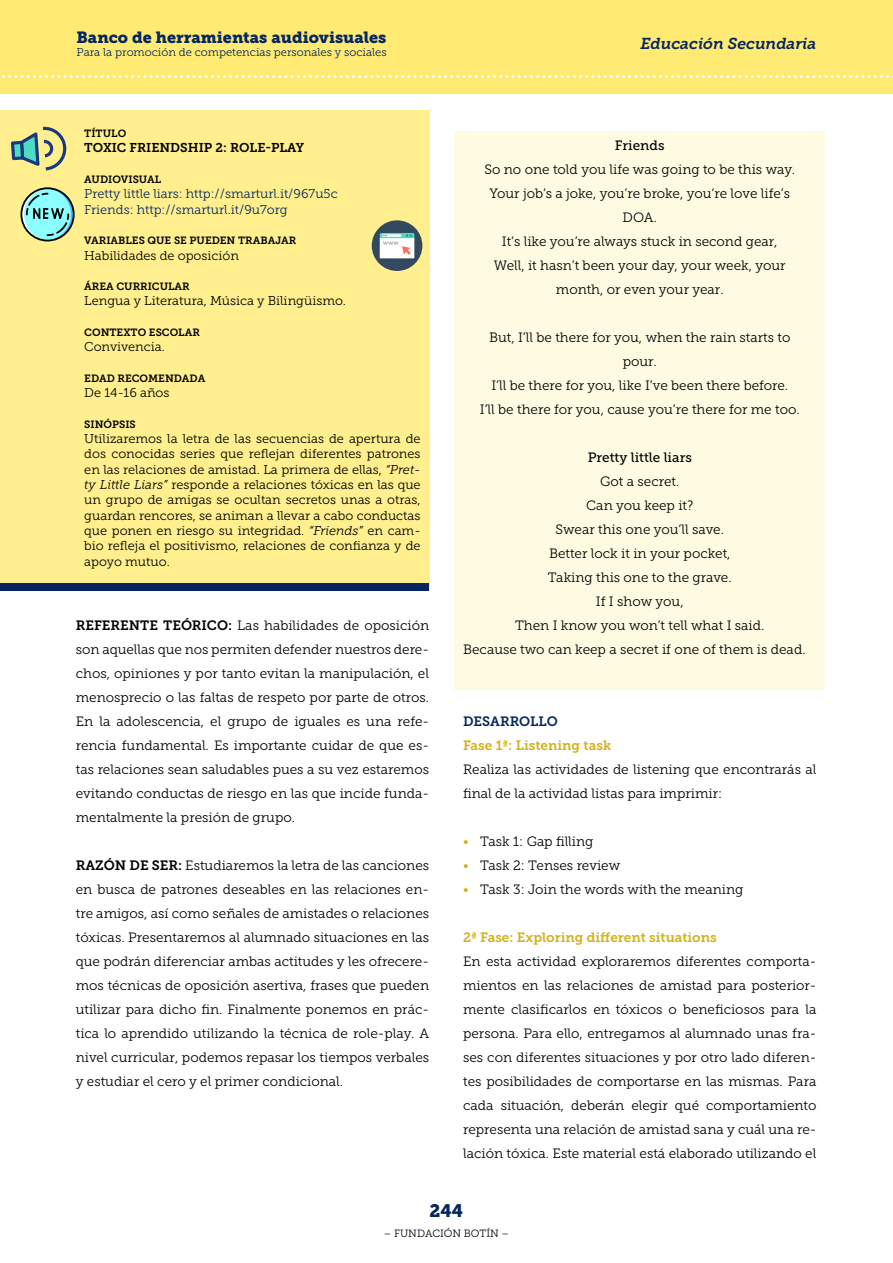
<style>
.page{position:relative;width:893px;height:1263px;background:#fff}
.page>*{position:absolute;margin:0;border:0;box-sizing:border-box;transform-origin:0 0}
.t1{font:18px "Museo Slab 900";color:#052661}
.t2{font:16.2px "Museo Slab 900";color:#052661}
.t3{font:italic 15.75px "Museo Slab 700";color:#052661}
.t4{font:13.5px/24px "Museo Slab 300";color:#000;text-align:justify}
.t5{font:13.5px "Museo Slab 700";color:#d3b019}
.t6{font:13.5px "Museo Slab 500";color:#000}
.t7{font:13.5px "Museo Slab 700";color:#052661}
.t8{font:12.75px/15.3px "Museo Slab 300";color:#000;text-align:justify}
.t9{font:12.75px "Museo Slab 300";color:#052661}
.t10{font:12.75px "Museo Slab 700";color:#000}
.t11{font:11.25px "Museo Slab 300";color:#052661}
.t12{font:10.5px "Museo Slab 700";color:#000}
.t13{font:10.5px "Museo Slab 300";color:#000}
.s1{font-style:italic}
.s2{font-family:"Museo Slab 700"}
.s3{color:#d3b019}
</style>
<div class="page">
<div style="left:0;top:0;width:893px;height:94px;background:#ffeb73"></div>
<svg style="left:2px;top:75px;width:891px;height:3px"></svg>
<div style="left:0;top:111px;width:429px;height:476px;background:#ffef8f"></div>
<div style="left:0;top:583px;width:429px;height:8px;background:#052661"></div>
<div style="left:455px;top:131px;width:370px;height:31px;background:#fffbe3"></div>
<div style="left:455px;top:155px;width:370px;height:31px;background:#fffbe3"></div>
<div style="left:455px;top:179px;width:370px;height:55px;background:#fffbe3"></div>
<div style="left:455px;top:227px;width:370px;height:31px;background:#fffbe3"></div>
<div style="left:455px;top:251px;width:370px;height:55px;background:#fffbe3"></div>
<div style="left:455px;top:299px;width:370px;height:31px;background:#fffbe3"></div>
<div style="left:455px;top:323px;width:370px;height:55px;background:#fffbe3"></div>
<div style="left:455px;top:371px;width:370px;height:31px;background:#fffbe3"></div>
<div style="left:455px;top:395px;width:370px;height:31px;background:#fffbe3"></div>
<div style="left:455px;top:419px;width:370px;height:31px;background:#fffbe3"></div>
<div style="left:455px;top:443px;width:370px;height:31px;background:#fffbe3"></div>
<div style="left:455px;top:467px;width:370px;height:31px;background:#fffbe3"></div>
<div style="left:455px;top:491px;width:370px;height:31px;background:#fffbe3"></div>
<div style="left:455px;top:515px;width:370px;height:31px;background:#fffbe3"></div>
<div style="left:455px;top:539px;width:370px;height:31px;background:#fffbe3"></div>
<div style="left:455px;top:563px;width:370px;height:31px;background:#fffbe3"></div>
<div style="left:455px;top:587px;width:370px;height:31px;background:#fffbe3"></div>
<div style="left:455px;top:611px;width:370px;height:31px;background:#fffbe3"></div>
<div style="left:455px;top:635px;width:370px;height:31px;background:#fffbe3"></div>
<div style="left:455px;top:659px;width:370px;height:31px;background:#fffbe3"></div>
<svg style="left:11px;top:126px;width:56px;height:45px"></svg>
<div style="left:372px;top:220px;width:50px;height:51px;background:#334a5e;border-radius:50%"></div>
<svg style="left:380px;top:233px;width:34px;height:25px"></svg>
<svg style="left:21px;top:187px;width:54px;height:54px"></svg>
<p class="t2" style="left:77px;top:28px;width:311px">Banco de herramientas audiovisuales</p>
<p class="t11" style="left:77px;top:46px;width:312px">Para la promoción de competencias personales y sociales</p>
<p class="t12" style="left:84px;top:128px;width:43px">TÍTULO</p>
<p class="t10" style="left:84px;top:141px;width:222px">TOXIC FRIENDSHIP 2: ROLE-PLAY</p>
<p class="t12" style="left:84px;top:173px;width:78px">AUDIOVISUAL</p>
<p class="t9" style="left:84px;top:187px;width:255px">Pretty little liars: http://smarturl.it/967u5c</p>
<p class="t9" style="left:84px;top:202px;width:205px">Friends: http://smarturl.it/9u7org</p>
<p class="t12" style="left:84px;top:235px;width:213px">VARIABLES QUE SE PUEDEN TRABAJAR</p>
<p class="t8" style="left:84px;top:248px;width:156px">Habilidades de oposición</p>
<p class="t12" style="left:84px;top:281px;width:107px">ÁREA CURRICULAR</p>
<p class="t8" style="left:84px;top:293px;width:263px">Lengua y Literatura, Música y Bilingüismo.</p>
<p class="t12" style="left:84px;top:326px;width:117px">CONTEXTO ESCOLAR</p>
<p class="t8" style="left:84px;top:339px;width:82px">Convivencia.</p>
<p class="t12" style="left:84px;top:372px;width:123px">EDAD RECOMENDADA</p>
<p class="t8" style="left:84px;top:385px;width:87px">De 14-16 años</p>
<p class="t12" style="left:84px;top:418px;width:53px">SINÓPSIS</p>
<p class="t8" style="left:84px;top:431px;width:338px">Utilizaremos la letra de las secuencias de apertura de dos conocidas series que reflejan diferentes patrones en las relaciones de amistad. La primera de ellas, <span class="s1">“Pret&shy;ty Little Liars”</span> responde a relaciones tóxicas en las que un grupo de amigas se ocultan secretos unas a otras, guardan rencores, se animan a llevar a cabo conductas que ponen en riesgo su integridad. <span class="s1">“Friends”</span> en cam&shy;bio refleja el positivismo, relaciones de confianza y de apoyo mutuo.</p>
<p class="t4" style="left:76px;top:613px;width:355px"><span class="s2">REFERENTE TEÓRICO:</span> Las habilidades de oposición son aquellas que nos permiten defender nuestros dere&shy;chos, opiniones y por tanto evitan la manipulación, el menosprecio o las faltas de respeto por parte de otros.<br>En la adolescencia, el grupo de iguales es una refe&shy;rencia fundamental. Es importante cuidar de que es&shy;tas relaciones sean saludables pues a su vez estaremos evitando conductas de riesgo en las que incide funda&shy;mentalmente la presión de grupo.</p>
<p class="t4" style="left:76px;top:853px;width:355px"><span class="s2">RAZÓN DE SER:</span> Estudiaremos la letra de las canciones en busca de patrones deseables en las relaciones en&shy;tre amigos, así como señales de amistades o relaciones tóxicas. Presentaremos al alumnado situaciones en las que podrán diferenciar ambas actitudes y les ofrecere&shy;mos técnicas de oposición asertiva, frases que pueden utilizar para dicho fin. Finalmente ponemos en prác&shy;tica lo aprendido utilizando la técnica de role-play. A nivel curricular, podemos repasar los tiempos verbales y estudiar el cero y el primer condicional.</p>
<p class="t3" style="left:640px;top:34px;width:177px">Educación Secundaria</p>
<p class="t6" style="left:615px;top:138px;width:51px">Friends</p>
<p class="t4" style="left:484px;top:157px;width:312px">So no one told you life was going to be this way.</p>
<p class="t4" style="left:489px;top:181px;width:302px;text-align:center">Your job’s a joke, you’re broke, you’re love life’s<br>DOA.</p>
<p class="t4" style="left:502px;top:229px;width:277px">It’s like you’re always stuck in second gear,</p>
<p class="t4" style="left:494px;top:253px;width:293px;text-align:center">Well, it hasn’t been your day, your week, your month, or even your year.</p>
<p class="t4" style="left:489px;top:325px;width:303px;text-align:center">But, I’ll be there for you, when the rain starts to pour.</p>
<p class="t4" style="left:491px;top:373px;width:298px">I’ll be there for you, like I’ve been there before.</p>
<p class="t4" style="left:480px;top:397px;width:321px">I’ll be there for you, cause you’re there for me too.</p>
<p class="t6" style="left:588px;top:450px;width:106px">Pretty little liars</p>
<p class="t4" style="left:600px;top:469px;width:81px">Got a secret.</p>
<p class="t4" style="left:586px;top:493px;width:108px">Can you keep it?</p>
<p class="t4" style="left:556px;top:517px;width:170px">Swear this one you’ll save.</p>
<p class="t4" style="left:549px;top:541px;width:183px">Better lock it in your pocket,</p>
<p class="t4" style="left:548px;top:565px;width:185px">Taking this one to the grave.</p>
<p class="t4" style="left:596px;top:589px;width:89px">If I show you,</p>
<p class="t4" style="left:515px;top:613px;width:251px">Then I know you won’t tell what I said.</p>
<p class="t4" style="left:463px;top:637px;width:344px">Because two can keep a secret if one of them is dead.</p>
<p class="t7" style="left:463px;top:714px;width:96px">DESARROLLO</p>
<p class="t5" style="left:463px;top:738px;width:150px">Fase 1ª: Listening task</p>
<p class="t4" style="left:463px;top:757px;width:355px">Realiza las actividades de listening que encontrarás al final de la actividad listas para imprimir:</p>
<p class="t4" style="left:463px;top:829px;width:132px"><span class="s3">•</span> Task 1: Gap filling</p>
<p class="t4" style="left:463px;top:853px;width:159px"><span class="s3">•</span> Task 2: Tenses review</p>
<p class="t4" style="left:463px;top:877px;width:282px"><span class="s3">•</span> Task 3: Join the words with the meaning</p>
<p class="t5" style="left:463px;top:930px;width:255px">2ª Fase: Exploring different situations</p>
<p class="t4" style="left:463px;top:949px;width:355px">En esta actividad exploraremos diferentes comporta&shy;mientos en las relaciones de amistad para posterior&shy;mente clasificarlos en tóxicos o beneficiosos para la persona. Para ello, entregamos al alumnado unas fra&shy;ses con diferentes situaciones y por otro lado diferen&shy;tes posibilidades de comportarse en las mismas. Para cada situación, deberán elegir qué comportamiento representa una relación de amistad sana y cuál una re&shy;lación tóxica. Este material está elaborado utilizando el</p>
<h1 class="t1" style="left:430px;top:1201px;width:35px">244</h1>
<p class="t13" style="left:384px;top:1227px;width:127px">– FUNDACIÓN BOTÍN –</p>
</div>
